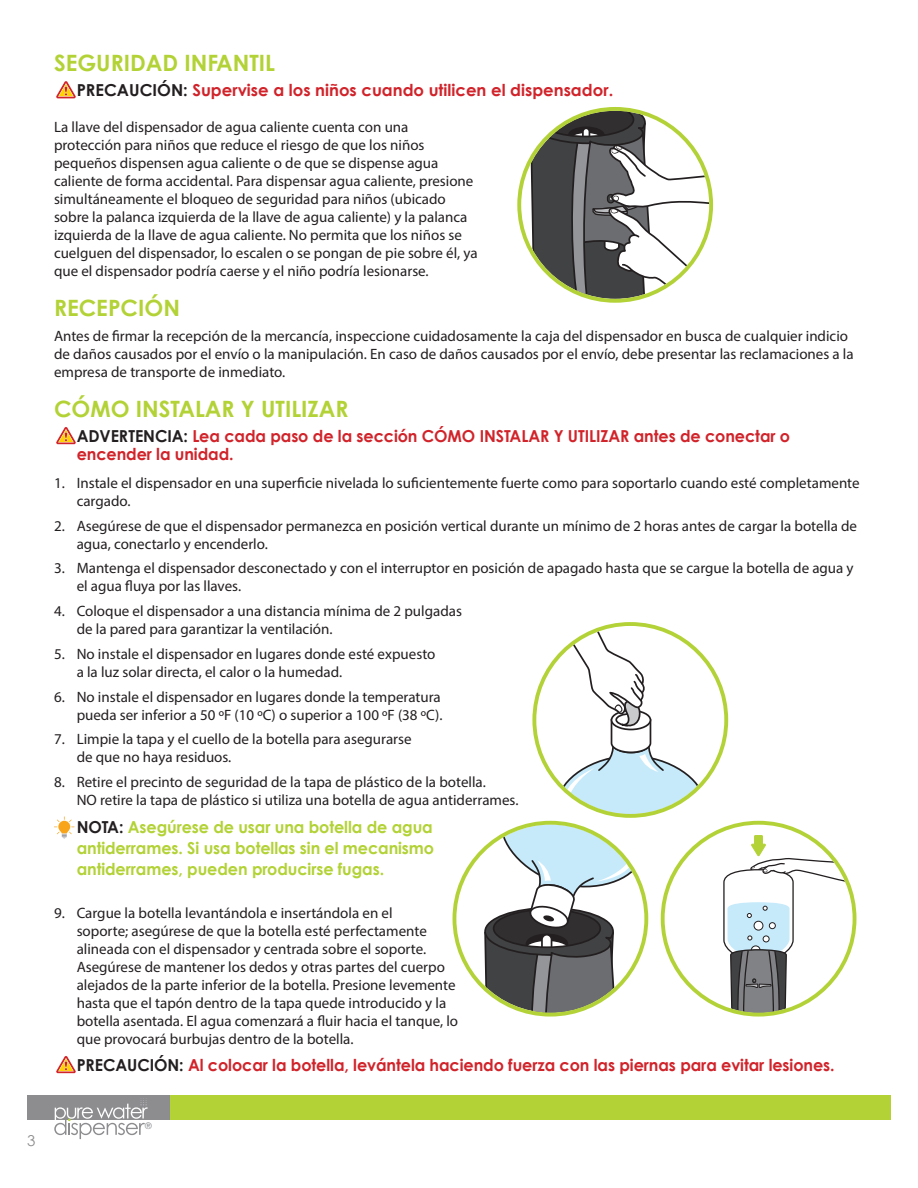
<style>
.page{position:relative;width:918px;height:1188px;background:#fff}
.page>*{position:absolute;margin:0;border:0;box-sizing:border-box;transform-origin:0 0}
.t1{font:700 22.5px "Century Gothic";color:#b2d236}
.t2{font:700 16.5px/18px "Century Gothic";letter-spacing:-.005em;color:#d1232a}
.t3{font:700 16.5px/21px "Century Gothic";letter-spacing:-.005em;color:#b2d236;text-align:justify}
.t4{font:15px/18px "Myriad Pro";color:#231f20}
.t5{font:15px "Century Gothic";color:#8d8d90}
.t6{font:9px "Helvetica Neue";color:#8a8c8f}
.s1{color:#231f20}
</style>
<div class="page">
<div style="left:28px;top:1095px;width:863px;height:25px;background:#8d8d90"></div>
<div style="left:171px;top:1095px;width:720px;height:25px;background:#b2d236"></div>
<svg style="left:54px;top:1098px;width:94px;height:41px"></svg>
<svg style="left:56px;top:427px;width:20px;height:18px"></svg>
<svg style="left:56px;top:1056px;width:20px;height:18px"></svg>
<svg style="left:56px;top:81px;width:20px;height:18px"></svg>
<svg style="left:54px;top:816px;width:21px;height:23px"></svg>
<svg style="left:483px;top:825px;width:161px;height:189px"></svg>
<div style="left:453px;top:821px;width:195px;height:196px;border:4px solid #b3d237;border-radius:50%"></div>
<div style="left:661px;top:821px;width:195px;height:196px;border:4px solid #b3d237;border-radius:50%"></div>
<svg style="left:723px;top:835px;width:126px;height:178px"></svg>
<svg style="left:537px;top:626px;width:168px;height:188px"></svg>
<div style="left:532px;top:622px;width:196px;height:196px;border:4px solid #b3d237;border-radius:50%"></div>
<svg style="left:529px;top:111px;width:180px;height:188px"></svg>
<p class="t5" style="left:27px;top:1132px;width:10px">3</p>
<p class="t1" style="left:54px;top:49px;width:223px">SEGURIDAD INFANTIL</p>
<p class="t2" style="left:77px;top:80px;width:538px"><span class="s1">PRECAUCIÓN:</span> Supervise a los niños cuando utilicen el dispensador.</p>
<p class="t4" style="left:54px;top:117px;width:425px">La llave del dispensador de agua caliente cuenta con una protección para niños que reduce el riesgo de que los niños pequeños dispensen agua caliente o de que se dispense agua caliente de forma accidental. Para dispensar agua caliente, presione simultáneamente el bloqueo de seguridad para niños (ubicado sobre la palanca izquierda de la llave de agua caliente) y la palanca izquierda de la llave de agua caliente. No permita que los niños se cuelguen del dispensador, lo escalen o se pongan de pie sobre él, ya que el dispensador podría caerse y el niño podría lesionarse.</p>
<p class="t1" style="left:54px;top:294px;width:127px">RECEPCIÓN</p>
<p class="t4" style="left:54px;top:327px;width:801px">Antes de firmar la recepción de la mercancía, inspeccione cuidadosamente la caja del dispensador en busca de cualquier indicio de daños causados por el envío o la manipulación. En caso de daños causados por el envío, debe presentar las reclamaciones a la empresa de transporte de inmediato.</p>
<p class="t1" style="left:54px;top:395px;width:296px">CÓMO INSTALAR Y UTILIZAR</p>
<p class="t2" style="left:77px;top:427px;width:715px"><span class="s1">ADVERTENCIA:</span> Lea cada paso de la sección CÓMO INSTALAR Y UTILIZAR antes de conectar o encender la unidad.</p>
<p class="t4" style="left:77px;top:474px;width:785px;text-indent:-23px">1. Instale el dispensador en una superficie nivelada lo suficientemente fuerte como para soportarlo cuando esté completamente cargado.</p>
<p class="t4" style="left:77px;top:516px;width:782px;text-indent:-23px">2. Asegúrese de que el dispensador permanezca en posición vertical durante un mínimo de 2 horas antes de cargar la botella de agua, conectarlo y encenderlo.</p>
<p class="t4" style="left:77px;top:559px;width:779px;text-indent:-23px">3. Mantenga el dispensador desconectado y con el interruptor en posición de apagado hasta que se cargue la botella de agua y el agua fluya por las llaves.</p>
<p class="t4" style="left:77px;top:602px;width:387px;text-indent:-23px">4. Coloque el dispensador a una distancia mínima de 2 pulgadas de la pared para garantizar la ventilación.</p>
<p class="t4" style="left:77px;top:645px;width:360px;text-indent:-23px">5. No instale el dispensador en lugares donde esté expuesto a la luz solar directa, el calor o la humedad.</p>
<p class="t4" style="left:54px;top:687px;width:390px;text-align:right">6. No instale el dispensador en lugares donde la temperatura pueda ser inferior a 50 ºF (10 ºC) o superior a 100 ºF (38 ºC).</p>
<p class="t4" style="left:77px;top:730px;width:336px;text-indent:-23px">7. Limpie la tapa y el cuello de la botella para asegurarse de que no haya residuos.</p>
<p class="t4" style="left:77px;top:773px;width:443px;text-indent:-23px">8. Retire el precinto de seguridad de la tapa de plástico de la botella.<br>NO retire la tapa de plástico si utiliza una botella de agua antiderrames.</p>
<p class="t3" style="left:77px;top:816px;width:359px"><span class="s1">NOTA:</span> Asegúrese de usar una botella de agua antiderrames. Si usa botellas sin el mecanismo antiderrames, pueden producirse fugas.</p>
<p class="t4" style="left:77px;top:903px;width:383px;text-indent:-23px">9. Cargue la botella levantándola e insertándola en el<br>soporte; asegúrese de que la botella esté perfectamente alineada con el dispensador y centrada sobre el soporte.<br>Asegúrese de mantener los dedos y otras partes del cuerpo alejados de la parte inferior de la botella. Presione levemente hasta que el tapón dentro de la tapa quede introducido y la botella asentada. El agua comenzará a fluir hacia el tanque, lo que provocará burbujas dentro de la botella.</p>
<p class="t2" style="left:77px;top:1056px;width:759px"><span class="s1">PRECAUCIÓN:</span> Al colocar la botella, levántela haciendo fuerza con las piernas para evitar lesiones.</p>
<p class="t6" style="left:145px;top:1119px;width:9px">®</p>
</div>
